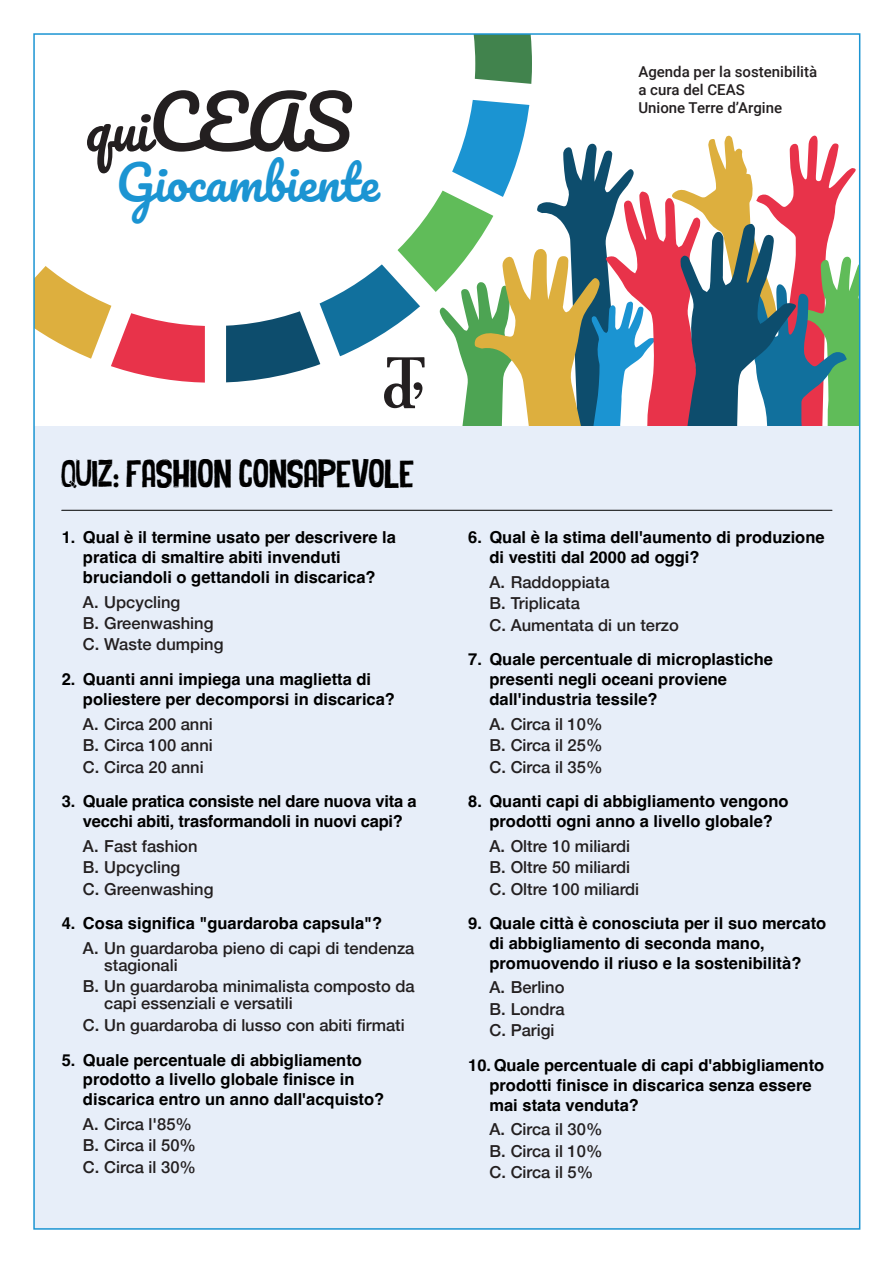
<style>
.page{position:relative;width:894px;height:1263px;background:#fff}
.page>*{position:absolute;margin:0;border:0;box-sizing:border-box;transform-origin:0 0}
.t1{font:72px "Pacifico";color:#231f20}
.t2{font:48px "Pacifico";color:#1b94d2}
.t3{font:900 18px "Cheap Potatoes";color:#000}
.t4{font:700 16.5px/19.8px "Helvetica";color:#000}
.t5{font:500 16.5px/21.5px "Helvetica Neue";color:#231f20}
.t6{font:500 15px/18px "Roboto";color:#231f20}
.s1{font-size:54px}
.s2{font-style:inherit}
</style>
<div class="page">
<div style="left:34px;top:425px;width:825px;height:804px;background:#e7eef9"></div>
<svg style="left:473px;top:36px;width:58px;height:48px;background:#518d5c"></svg>
<svg style="left:36px;top:266px;width:169px;height:117px"></svg>
<svg style="left:226px;top:94px;width:633px;height:331px"></svg>
<hr style="left:62px;top:510px;width:769px;height:1px;background:#000">
<h1 class="t1" style="left:85px;top:84px;width:268px"><span class="s1">qui</span>CEAS</h1>
<h2 class="t2" style="left:116px;top:158px;width:264px">Giocambiente</h2>
<p class="t6" style="left:638px;top:64px;width:180px">Agenda per la sostenibilità a cura del CEAS<br>Unione Terre d’Argine</p>
<p class="t3" style="left:61px;top:461px;width:354px"><span class="s2">QUIZ:</span> FASHION CONSAPEVOLE</p>
<p class="t4" style="left:83px;top:529px;width:314px;text-indent:-21px">1. Qual è il termine usato per descrivere la pratica di smaltire abiti invenduti bruciandoli o gettandoli in discarica?</p>
<p class="t5" style="left:83px;top:590px;width:142px">A. Upcycling<br>B. Greenwashing<br>C. Waste dumping</p>
<p class="t4" style="left:83px;top:671px;width:313px;text-indent:-21px">2. Quanti anni impiega una maglietta di poliestere per decomporsi in discarica?</p>
<p class="t5" style="left:83px;top:713px;width:131px;text-align:justify">A. Circa 200 anni B. Circa 100 anni C. Circa 20 anni</p>
<p class="t4" style="left:62px;top:793px;width:356px;text-align:center">3. Quale pratica consiste nel dare nuova vita a vecchi abiti, trasformandoli in nuovi capi?</p>
<p class="t5" style="left:83px;top:835px;width:132px">A. Fast fashion<br>B. Upcycling<br>C. Greenwashing</p>
<p class="t4" style="left:62px;top:915px;width:322px">4. Cosa significa "guardaroba capsula"?</p>
<p class="t5" style="left:104px;top:939px;width:311px;line-height:17px;text-indent:-21px">A. Un guardaroba pieno di capi di tendenza stagionali</p>
<p class="t5" style="left:104px;top:977px;width:312px;line-height:17px;text-indent:-21px">B. Un guardaroba minimalista composto da capi essenziali e versatili</p>
<p class="t5" style="left:83px;top:1014px;width:323px">C. Un guardaroba di lusso con abiti firmati</p>
<p class="t4" style="left:83px;top:1051px;width:302px;text-indent:-21px">5. Quale percentuale di abbigliamento prodotto a livello globale finisce in discarica entro un anno dall'acquisto?</p>
<p class="t5" style="left:83px;top:1113px;width:114px">A. Circa l'85%<br>B. Circa il 50%<br>C. Circa il 30%</p>
<p class="t4" style="left:489px;top:529px;width:336px;text-indent:-21px">6. Qual è la stima dell'aumento di produzione di vestiti dal 2000 ad oggi?</p>
<p class="t5" style="left:489px;top:571px;width:191px">A. Raddoppiata<br>B. Triplicata<br>C. Aumentata di un terzo</p>
<p class="t4" style="left:489px;top:651px;width:285px;text-indent:-21px">7. Quale percentuale di microplastiche presenti negli oceani proviene dall'industria tessile?</p>
<p class="t5" style="left:489px;top:713px;width:114px;text-align:justify">A. Circa il 10% B. Circa il 25% C. Circa il 35%</p>
<p class="t4" style="left:468px;top:793px;width:322px;text-align:center">8. Quanti capi di abbigliamento vengono prodotti ogni anno a livello globale?</p>
<p class="t5" style="left:489px;top:835px;width:151px">A. Oltre 10 miliardi<br>B. Oltre 50 miliardi<br>C. Oltre 100 miliardi</p>
<p class="t4" style="left:489px;top:915px;width:338px;text-indent:-21px">9. Quale città è conosciuta per il suo mercato di abbigliamento di seconda mano, promuovendo il riuso e la sostenibilità?</p>
<p class="t5" style="left:489px;top:976px;width:77px;text-align:justify">A. Berlino B. Londra C. Parigi</p>
<p class="t4" style="left:489px;top:1056px;width:336px;text-indent:-21px">10. Quale percentuale di capi d'abbigliamento prodotti finisce in discarica senza essere mai stata venduta?</p>
<p class="t5" style="left:489px;top:1118px;width:114px;text-align:justify">A. Circa il 30% B. Circa il 10% C. Circa il 5%</p>
</div>
